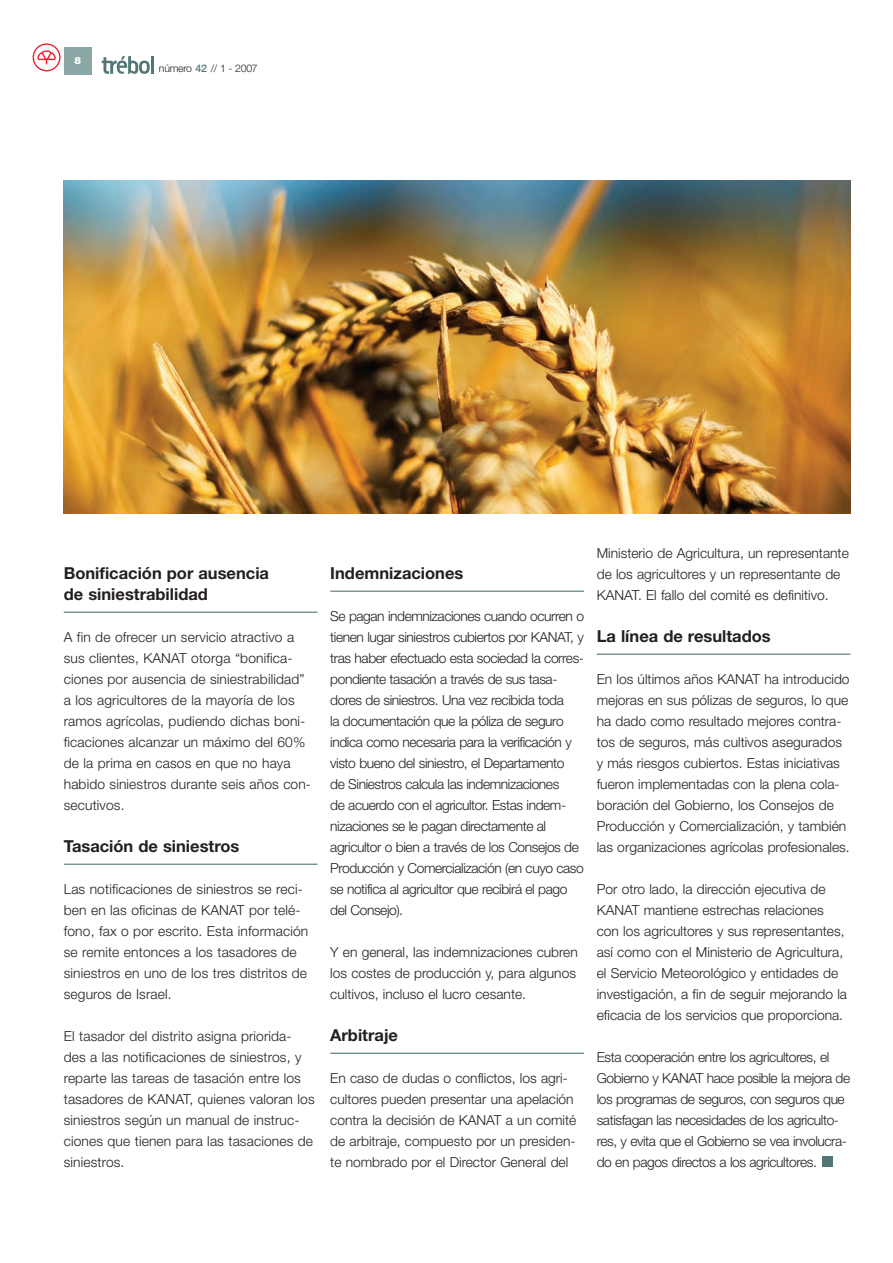
<style>
.page{position:relative;width:893px;height:1263px;background:#fff}
.page>*{position:absolute;margin:0;border:0;box-sizing:border-box;transform-origin:0 0}
.Subtitulo_1{font:700 16.5px/21px "Helvetica Neue";color:#231f20}
.Texto_corrido{font:300 13.8px/21px "Helvetica Neue";color:#231f20}
.Texto_corrido-2{font:300 13.8px/21px "Helvetica Neue";letter-spacing:-.03em;color:#231f20}
.t1{font:300 10.5px "Helvetica Neue";letter-spacing:-.025em;color:#231f20}
.t2{font:900 9.9px "Helvetica Neue";color:#fff}
.s1{font-weight:500;color:#517675}
</style>
<div class="page">
<svg style="left:33px;top:43px;width:28px;height:28px"></svg>
<div style="left:64px;top:47px;width:28px;height:28px;background:#8aa6a5"></div>
<hr style="left:151px;top:56px;width:3px;height:18px;background:#517675">
<svg style="left:102px;top:56px;width:48px;height:18px"></svg>
<hr style="left:64px;top:612px;width:253px;height:1px;background:#517675">
<hr style="left:64px;top:864px;width:253px;height:1px;background:#517675">
<hr style="left:330px;top:591px;width:254px;height:1px;background:#517675">
<hr style="left:330px;top:1053px;width:254px;height:1px;background:#517675">
<hr style="left:597px;top:654px;width:253px;height:1px;background:#517675">
<div style="left:823px;top:1157px;width:10px;height:10px;background:#517675"></div>
<img style="left:64px;top:180px;width:786px;height:333px">
<p class="t2" style="left:74px;top:55px;width:8px">8</p>
<p class="t1" style="left:159px;top:62px;width:100px">número <span class="s1">42</span> // 1 - 2007</p>
<p class="Subtitulo_1" style="left:64px;top:562px;width:207px">Bonificación por ausencia de siniestrabilidad</p>
<p class="Texto_corrido" style="left:64px;top:626px;width:249px">A fin de ofrecer un servicio atractivo a sus clientes, KANAT otorga “bonifica&shy;ciones por ausencia de siniestrabilidad” a los agricultores de la mayoría de los ramos agrícolas, pudiendo dichas boni&shy;ficaciones alcanzar un máximo del 60% de la prima en casos en que no haya habido siniestros durante seis años con&shy;secutivos.</p>
<p class="Subtitulo_1" style="left:64px;top:835px;width:177px">Tasación de siniestros</p>
<p class="Texto_corrido" style="left:64px;top:878px;width:246px">Las notificaciones de siniestros se reci&shy;ben en las oficinas de KANAT por telé&shy;fono, fax o por escrito. Esta información se remite entonces a los tasadores de siniestros en uno de los tres distritos de seguros de Israel.</p>
<p class="Texto_corrido" style="left:64px;top:1025px;width:252px">El tasador del distrito asigna priorida&shy;des a las notificaciones de siniestros, y reparte las tareas de tasación entre los tasadores de KANAT, quienes valoran los siniestros según un manual de instruc&shy;ciones que tienen para las tasaciones de siniestros.</p>
<p class="Subtitulo_1" style="left:330px;top:562px;width:135px">Indemnizaciones</p>
<p class="Texto_corrido-2" style="left:330px;top:605px;width:255px">Se pagan indemnizaciones cuando ocurren o tienen lugar siniestros cubiertos por KANAT, y tras haber efectuado esta sociedad la corres&shy;pondiente tasación a través de sus tasa&shy;dores de siniestros. Una vez recibida toda<br>la documentación que la póliza de seguro indica como necesaria para la verificación y visto bueno del siniestro, el Departamento<br>de Siniestros calcula las indemnizaciones<br>de acuerdo con el agricultor. Estas indem&shy;nizaciones se le pagan directamente al agricultor o bien a través de los Consejos de Producción y Comercialización (en cuyo caso se notifica al agricultor que recibirá el pago del Consejo).</p>
<p class="Texto_corrido" style="left:330px;top:941px;width:249px">Y en general, las indemnizaciones cubren los costes de producción y, para algunos cultivos, incluso el lucro cesante.</p>
<p class="Subtitulo_1" style="left:330px;top:1024px;width:69px">Arbitraje</p>
<p class="Texto_corrido" style="left:330px;top:1067px;width:248px">En caso de dudas o conflictos, los agri&shy;cultores pueden presentar una apelación contra la decisión de KANAT a un comité de arbitraje, compuesto por un presiden&shy;te nombrado por el Director General del</p>
<p class="Texto_corrido" style="left:597px;top:542px;width:254px">Ministerio de Agricultura, un representante de los agricultores y un representante de<br>KANAT. El fallo del comité es definitivo.</p>
<p class="Subtitulo_1" style="left:597px;top:625px;width:175px">La línea de resultados</p>
<p class="Texto_corrido" style="left:597px;top:668px;width:254px">En los últimos años KANAT ha introducido mejoras en sus pólizas de seguros, lo que ha dado como resultado mejores contra&shy;tos de seguros, más cultivos asegurados y más riesgos cubiertos. Estas iniciativas fueron implementadas con la plena cola&shy;boración del Gobierno, los Consejos de Producción y Comercialización, y también las organizaciones agrícolas profesionales.</p>
<p class="Texto_corrido" style="left:597px;top:878px;width:252px">Por otro lado, la dirección ejecutiva de KANAT mantiene estrechas relaciones con los agricultores y sus representantes, así como con el Ministerio de Agricultura, el Servicio Meteorológico y entidades de investigación, a fin de seguir mejorando la eficacia de los servicios que proporciona.</p>
<p class="Texto_corrido-2" style="left:597px;top:1046px;width:255px">Esta cooperación entre los agricultores, el Gobierno y KANAT hace posible la mejora de los programas de seguros, con seguros que satisfagan las necesidades de los agriculto&shy;res, y evita que el Gobierno se vea involucra&shy;do en pagos directos a los agricultores.</p>
</div>
